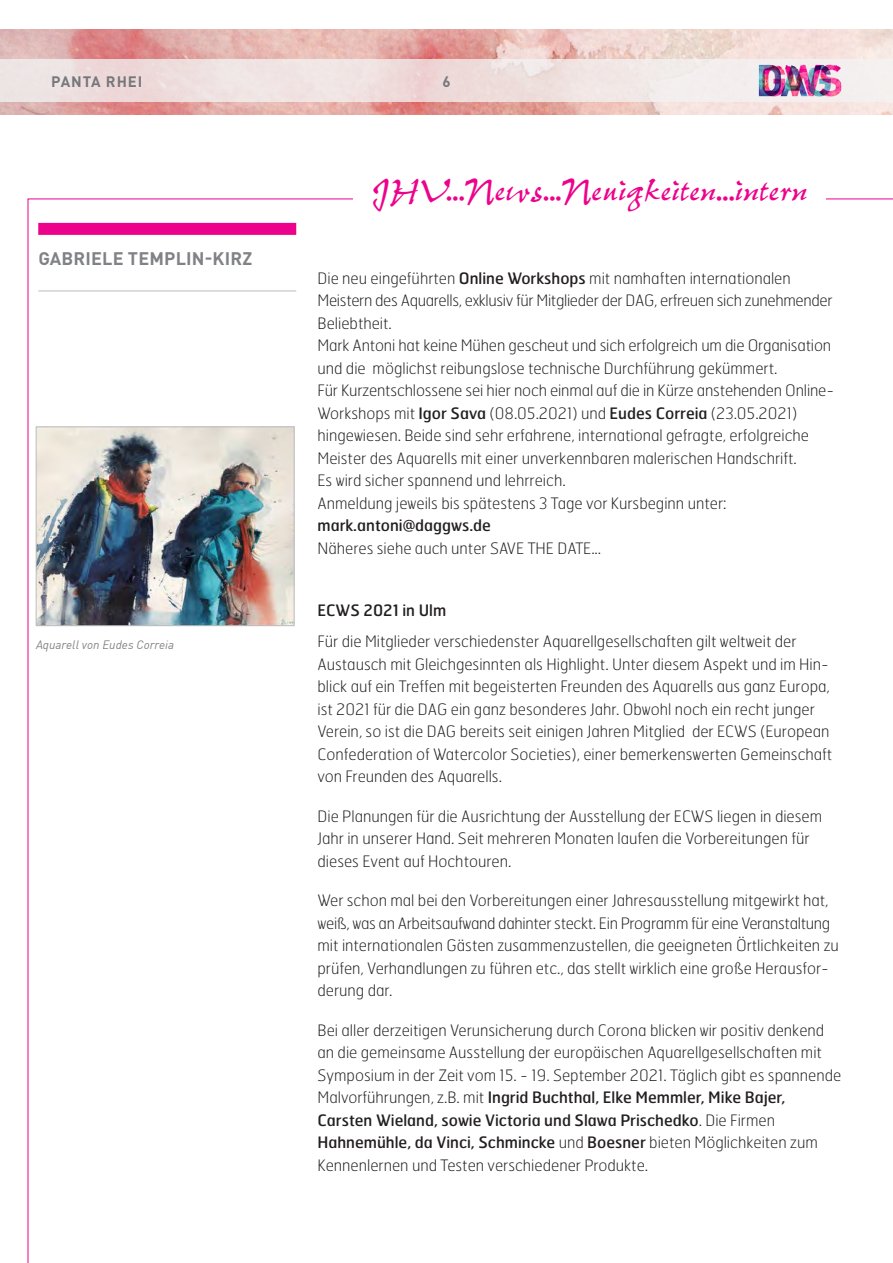
<style>
.page{position:relative;width:893px;height:1263px;background:#fff}
.page>*{position:absolute;margin:0;border:0;box-sizing:border-box;transform-origin:0 0}
._01_Über{font:37.5px "Pepita";color:#ed028c}
.spalte_über_DAB{font:700 18px "DIN Pro";letter-spacing:.01em;color:#808285}
.fließ_DAB{font:100 15.75px/22.5px "Hermes";color:#231f20}
.fließ_bold_DAB{font:15.75px "Hermes";color:#231f20}
.t1{font:700 15px "DIN Pro";letter-spacing:.06em;color:#76787b}
.Bildunterschrift_DAB{font:italic 12px "DIN";color:#808285}
.s1{font-weight:400}
</style>
<div class="page">
<div style="left:38px;top:223px;width:258px;height:12px;background:#ed028c"></div>
<hr style="left:38px;top:290px;width:258px;height:2px;background:#d1d2d4">
<img style="left:38px;top:429px;width:254px;height:195px">
<div style="left:36px;top:427px;width:258px;height:199px;border:1px solid #bcbdc0"></div>
<img style="left:0;top:30px;width:893px;height:85px">
<svg style="left:0;top:60px;width:893px;height:42px;background:#efe3e2"></svg>
<img style="left:757px;top:65px;width:85px;height:32px">
<p class="t1" style="left:51px;top:71px;width:93px">PANTA RHEI</p>
<p class="t1" style="left:442px;top:71px;width:10px">6</p>
<p class="spalte_über_DAB" style="left:38px;top:246px;width:215px">GABRIELE TEMPLIN-KIRZ</p>
<p class="Bildunterschrift_DAB" style="left:36px;top:637px;width:140px">Aquarell von Eudes Correia</p>
<p class="_01_Über" style="left:373px;top:171px;width:436px">JHV...News...Neuigkeiten...intern</p>
<p class="fließ_DAB" style="left:317px;top:266px;width:518px">Die neu eingeführten <span class="s1">Online Workshops</span> mit namhaften internationalen Meistern des Aquarells, exklusiv für Mitglieder der DAG, erfreuen sich zunehmender Beliebtheit.<br>Mark Antoni hat keine Mühen gescheut und sich erfolgreich um die Organisation und die möglichst reibungslose technische Durchführung gekümmert.<br>Für Kurzentschlossene sei hier noch einmal auf die in Kürze anstehenden Online-Workshops mit <span class="s1">Igor Sava</span> (08.05.2021) und <span class="s1">Eudes Correia</span> (23.05.2021) hingewiesen. Beide sind sehr erfahrene, international gefragte, erfolgreiche Meister des Aquarells mit einer unverkennbaren malerischen Handschrift.<br>Es wird sicher spannend und lehrreich.<br>Anmeldung jeweils bis spätestens 3 Tage vor Kursbeginn unter: <span class="s1">mark.antoni@daggws.de<br></span>Näheres siehe auch unter SAVE THE DATE...</p>
<p class="fließ_bold_DAB" style="left:317px;top:600px;width:130px">ECWS 2021 in Ulm</p>
<p class="fließ_DAB" style="left:317px;top:630px;width:516px">Für die Mitglieder verschiedenster Aquarellgesellschaften gilt weltweit der Austausch mit Gleichgesinnten als Highlight. Unter diesem Aspekt und im Hin&shy;blick auf ein Treffen mit begeisterten Freunden des Aquarells aus ganz Europa, ist 2021 für die DAG ein ganz besonderes Jahr. Obwohl noch ein recht junger Verein, so ist die DAG bereits seit einigen Jahren Mitglied der ECWS (European Confederation of Watercolor Societies), einer bemerkenswerten Gemeinschaft von Freunden des Aquarells.</p>
<p class="fließ_DAB" style="left:317px;top:804px;width:506px">Die Planungen für die Ausrichtung der Ausstellung der ECWS liegen in diesem<br>Jahr in unserer Hand. Seit mehreren Monaten laufen die Vorbereitungen für dieses Event auf Hochtouren.</p>
<p class="fließ_DAB" style="left:317px;top:889px;width:523px">Wer schon mal bei den Vorbereitungen einer Jahresausstellung mitgewirkt hat, weiß, was an Arbeitsaufwand dahinter steckt. Ein Programm für eine Veranstaltung mit internationalen Gästen zusammenzustellen, die geeigneten Örtlichkeiten zu prüfen, Verhandlungen zu führen etc., das stellt wirklich eine große Herausfor&shy;derung dar.</p>
<p class="fließ_DAB" style="left:317px;top:1018px;width:525px">Bei aller derzeitigen Verunsicherung durch Corona blicken wir positiv denkend an die gemeinsame Ausstellung der europäischen Aquarellgesellschaften mit Symposium in der Zeit vom 15. - 19. September 2021. Täglich gibt es spannende Malvorführungen, z.B. mit <span class="s1">Ingrid Buchthal, Elke Memmler, Mike Bajer, Carsten Wieland, sowie Victoria und Slawa Prischedko</span>. Die Firmen <span class="s1">Hahnemühle, da Vinci, Schmincke</span> und <span class="s1">Boesner</span> bieten Möglichkeiten zum Kennenlernen und Testen verschiedener Produkte.</p>
</div>
